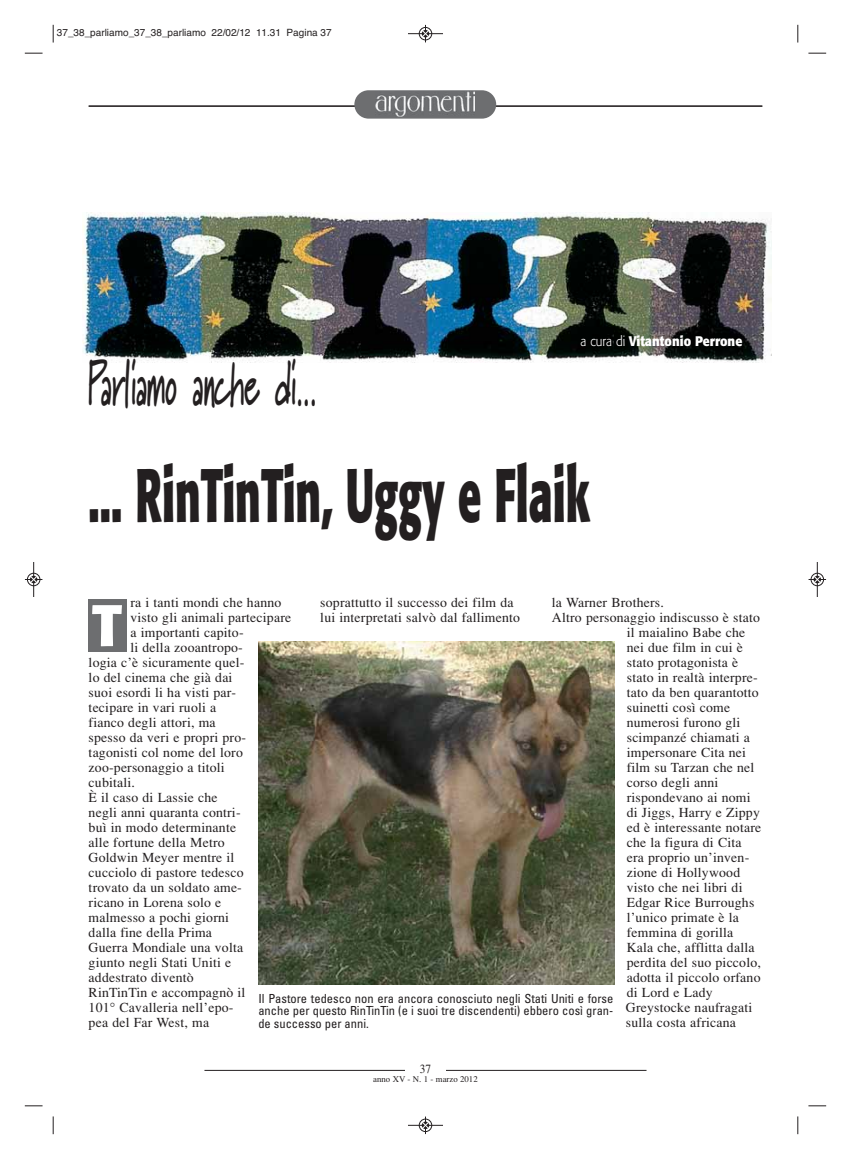
<style>
.page{position:relative;width:851px;height:1159px;background:#fff}
.page>*{position:absolute;margin:0;border:0;box-sizing:border-box;transform-origin:0 0}
.t1{font:700 75px "Formata";color:#231f20;scale:.55 1}
.t2{font:700 60.88px "Marydale";letter-spacing:-.02em;color:#231f20;scale:.5 1}
.t3{font:700 58px "Formata";color:#fff;scale:.95 1}
.t4{font:13.75px/15px "Times";letter-spacing:.015em;color:#231f20}
.t5{font:700 13.75px "Formata";color:#fff;scale:.9 1}
.t6{font:condensed 12.5px/12.5px "Univers";color:#231f20;text-align:justify}
.t7{font:12.5px "Times";color:#231f20;scale:.9 1}
.t8{font:10px "Helvetica";color:#231f20}
.t9{font:8.75px "Times";color:#231f20}
.s1{font-weight:300}
</style>
<div class="page">
<hr style="left:89px;top:106px;width:673px;height:1px;background:#231f20">
<hr style="left:204px;top:1070px;width:442px;height:1px;background:#231f20">
<div style="left:405px;top:1063px;width:40px;height:14px;background:#fff"></div>
<hr style="left:89px;top:105px;width:673px;height:1px;background:#231f20">
<div style="left:354px;top:90px;width:142px;height:29px;background:#6d6e70;border-radius:14px"></div>
<img style="left:375px;top:92px;width:99px;height:25px">
<img style="left:82px;top:212px;width:689px;height:151px">
<div style="left:88px;top:600px;width:39px;height:52px;background:#6d6e70"></div>
<img style="left:259px;top:641px;width:355px;height:343px">
<svg style="left:53px;top:25px;width:1px;height:18px"></svg>
<svg style="left:25px;top:53px;width:18px;height:1px"></svg>
<svg style="left:797px;top:25px;width:1px;height:18px"></svg>
<svg style="left:808px;top:53px;width:18px;height:1px"></svg>
<svg style="left:53px;top:1116px;width:1px;height:18px"></svg>
<svg style="left:25px;top:1105px;width:18px;height:1px"></svg>
<svg style="left:797px;top:1116px;width:1px;height:18px"></svg>
<svg style="left:808px;top:1105px;width:18px;height:1px"></svg>
<hr style="left:408px;top:33px;width:35px;height:1px;background:#231f20">
<div style="left:419px;top:27px;width:13px;height:13px;border:1px solid #231f20;border-radius:50%"></div>
<svg style="left:422px;top:25px;width:6px;height:17px"></svg>
<div style="left:419px;top:1118px;width:13px;height:14px;border:1px solid #fff;border-radius:50%"></div>
<hr style="left:408px;top:1125px;width:35px;height:1px;background:#231f20">
<div style="left:419px;top:1119px;width:13px;height:12px;border:1px solid #231f20;border-radius:50%"></div>
<svg style="left:422px;top:1116px;width:6px;height:18px"></svg>
<hr style="left:33px;top:562px;width:1px;height:35px;background:#231f20">
<div style="left:27px;top:573px;width:13px;height:13px;border:1px solid #231f20;border-radius:50%"></div>
<svg style="left:25px;top:576px;width:17px;height:7px"></svg>
<hr style="left:817px;top:562px;width:1px;height:35px;background:#231f20">
<div style="left:810px;top:573px;width:13px;height:13px;border:1px solid #231f20;border-radius:50%"></div>
<svg style="left:808px;top:576px;width:17px;height:7px"></svg>
<p class="t8" style="left:57px;top:29px;width:276px">37_38_parliamo_37_38_parliamo 22/02/12 11.31 Pagina 37</p>
<h2 class="t2" style="left:89px;top:348px;width:460px">Parliamo anche di...</h2>
<p class="t5" style="left:580px;top:335px;width:181px"><span class="s1">a cura di</span> Vitantonio Perrone</p>
<h1 class="t1" style="left:89px;top:462px;width:914px">... RinTinTin, Uggy e Flaik</h1>
<p class="t4" style="left:320px;top:596px;width:201px">soprattutto il successo dei film da lui interpretati salvò dal fallimento</p>
<p class="t4" style="left:552px;top:596px;width:113px">la Warner Brothers.</p>
<p class="t4" style="left:130px;top:596px;width:152px">ra i tanti mondi che hanno</p>
<p class="t4" style="left:130px;top:611px;width:162px">visto gli animali partecipare</p>
<p class="t4" style="left:130px;top:626px;width:115px">a importanti capito-</p>
<p class="t4" style="left:130px;top:641px;width:114px">li della zooantropo-</p>
<p class="t4" style="left:89px;top:656px;width:157px">logia c’è sicuramente quel-</p>
<p class="t4" style="left:89px;top:671px;width:145px">lo del cinema che già dai</p>
<p class="t4" style="left:89px;top:686px;width:149px">suoi esordi li ha visti par-</p>
<p class="t4" style="left:89px;top:701px;width:129px">tecipare in vari ruoli a</p>
<p class="t4" style="left:89px;top:716px;width:128px">fianco degli attori, ma</p>
<p class="t4" style="left:89px;top:731px;width:159px">spesso da veri e propri pro-</p>
<p class="t4" style="left:89px;top:746px;width:156px">tagonisti col nome del loro</p>
<p class="t4" style="left:89px;top:761px;width:138px">zoo-personaggio a titoli</p>
<p class="t4" style="left:89px;top:776px;width:48px">cubitali.</p>
<p class="t4" style="left:89px;top:791px;width:130px">È il caso di Lassie che</p>
<p class="t4" style="left:89px;top:806px;width:153px">negli anni quaranta contri-</p>
<p class="t4" style="left:89px;top:821px;width:149px">buì in modo determinante</p>
<p class="t4" style="left:89px;top:836px;width:137px">alle fortune della Metro</p>
<p class="t4" style="left:89px;top:851px;width:147px">Goldwin Meyer mentre il</p>
<p class="t4" style="left:89px;top:866px;width:156px">cucciolo di pastore tedesco</p>
<p class="t4" style="left:89px;top:881px;width:155px">trovato da un soldato ame-</p>
<p class="t4" style="left:89px;top:896px;width:134px">ricano in Lorena solo e</p>
<p class="t4" style="left:89px;top:911px;width:142px">malmesso a pochi giorni</p>
<p class="t4" style="left:89px;top:926px;width:125px">dalla fine della Prima</p>
<p class="t4" style="left:89px;top:941px;width:156px">Guerra Mondiale una volta</p>
<p class="t4" style="left:89px;top:956px;width:144px">giunto negli Stati Uniti e</p>
<p class="t4" style="left:89px;top:971px;width:107px">addestrato diventò</p>
<p class="t4" style="left:89px;top:986px;width:158px">RinTinTin e accompagnò il</p>
<p class="t4" style="left:89px;top:1001px;width:146px">101° Cavalleria nell’epo-</p>
<p class="t4" style="left:89px;top:1016px;width:122px">pea del Far West, ma</p>
<h3 class="t3" style="left:92px;top:600px;width:33px">T</h3>
<p class="t4" style="left:552px;top:611px;width:209px">Altro personaggio indiscusso è stato</p>
<p class="t4" style="left:626px;top:626px;width:120px">il maialino Babe che</p>
<p class="t4" style="left:626px;top:641px;width:118px">nei due film in cui è</p>
<p class="t4" style="left:626px;top:656px;width:113px">stato protagonista è</p>
<p class="t4" style="left:626px;top:671px;width:132px">stato in realtà interpre-</p>
<p class="t4" style="left:626px;top:686px;width:133px">tato da ben quarantotto</p>
<p class="t4" style="left:626px;top:701px;width:105px">suinetti così come</p>
<p class="t4" style="left:626px;top:716px;width:115px">numerosi furono gli</p>
<p class="t4" style="left:626px;top:731px;width:124px">scimpanzé chiamati a</p>
<p class="t4" style="left:626px;top:746px;width:121px">impersonare Cita nei</p>
<p class="t4" style="left:626px;top:761px;width:129px">film su Tarzan che nel</p>
<p class="t4" style="left:626px;top:776px;width:93px">corso degli anni</p>
<p class="t4" style="left:626px;top:791px;width:125px">rispondevano ai nomi</p>
<p class="t4" style="left:626px;top:806px;width:135px">di Jiggs, Harry e Zippy</p>
<p class="t4" style="left:626px;top:821px;width:136px">ed è interessante notare</p>
<p class="t4" style="left:626px;top:836px;width:116px">che la figura di Cita</p>
<p class="t4" style="left:626px;top:851px;width:124px">era proprio un’inven-</p>
<p class="t4" style="left:626px;top:866px;width:115px">zione di Hollywood</p>
<p class="t4" style="left:626px;top:881px;width:117px">visto che nei libri di</p>
<p class="t4" style="left:626px;top:896px;width:129px">Edgar Rice Burroughs</p>
<p class="t4" style="left:626px;top:911px;width:114px">l’unico primate è la</p>
<p class="t4" style="left:626px;top:926px;width:108px">femmina di gorilla</p>
<p class="t4" style="left:626px;top:941px;width:129px">Kala che, afflitta dalla</p>
<p class="t4" style="left:626px;top:956px;width:136px">perdita del suo piccolo,</p>
<p class="t4" style="left:626px;top:971px;width:135px">adotta il piccolo orfano</p>
<p class="t4" style="left:626px;top:986px;width:87px">di Lord e Lady</p>
<p class="t4" style="left:625px;top:1001px;width:128px">Greystocke naufragati</p>
<p class="t4" style="left:625px;top:1016px;width:111px">sulla costa africana</p>
<p class="t6" style="left:258px;top:993px;width:356px">Il Pastore tedesco non era ancora conosciuto negli Stati Uniti e forse anche per questo RinTinTin (e i suoi tre discendenti) ebbero così gran&shy;de successo per anni.</p>
<p class="t7" style="left:420px;top:1064px;width:14px">37</p>
<p class="t9" style="left:373px;top:1076px;width:106px">anno XV - N. 1 - marzo 2012</p>
</div>
